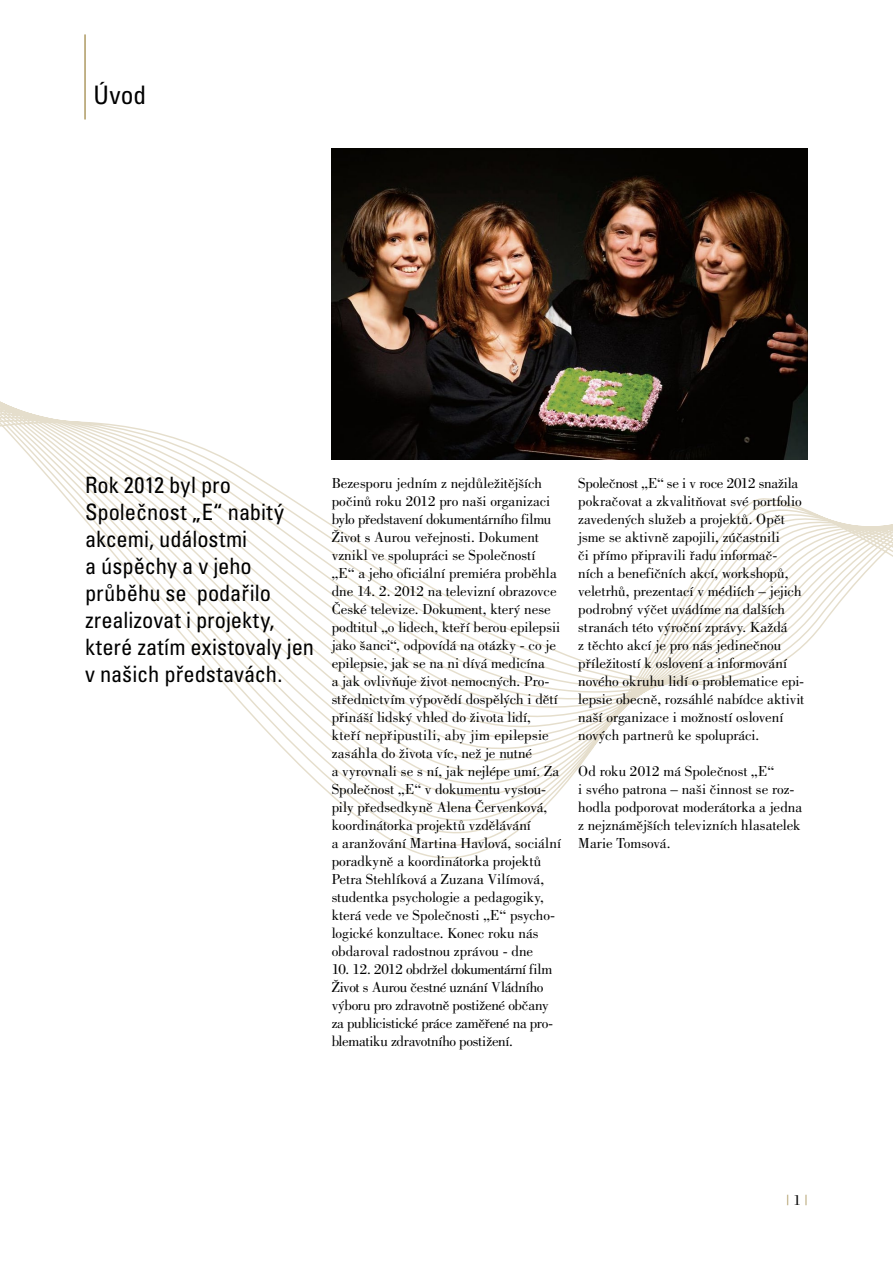
<style>
.page{position:relative;width:893px;height:1263px;background:#fff}
.page>*{position:absolute;margin:0;border:0;box-sizing:border-box;transform-origin:0 0}
.t1{font:condensed 25.5px "Univers CE";color:#000}
.t2{font:condensed 22.5px/27px "Univers CE";color:#000}
.t3{font:15px/18px "Bodoni CE";letter-spacing:-.005em;color:#000}
.t4{font:15px "Bodoni CE";color:#ae9a63}
.s1{color:#000}
</style>
<div class="page">
<svg style="left:0;top:293px;width:893px;height:566px"></svg>
<img style="left:332px;top:149px;width:476px;height:310px">
<hr style="left:84px;top:34px;width:2px;height:85px;background:#ae9a63">
<h1 class="t1" style="left:94px;top:81px;width:54px">Úvod</h1>
<h2 class="t2" style="left:85px;top:472px;width:230px">Rok 2012 byl pro<br>Společnost „E“ nabitý akcemi, událostmi<br>a úspěchy a v jeho průběhu se podařilo zrealizovat i projekty, které zatím existovaly jen v našich představách.</h2>
<p class="t3" style="left:332px;top:474px;width:231px">Bezesporu jedním z nejdůležitějších počinů roku 2012 pro naši organizaci bylo představení dokumentárního filmu Život s Aurou veřejnosti. Dokument vznikl ve spolupráci se Společností „E“ a jeho oficiální premiéra proběhla dne 14. 2. 2012 na televizní obrazovce České televize. Dokument, který nese podtitul „o lidech, kteří berou epilepsii jako šanci“, odpovídá na otázky - co je epilepsie, jak se na ni dívá medicína<br>a jak ovlivňuje život nemocných. Pro&shy;střednictvím výpovědí dospělých i dětí přináší lidský vhled do života lidí, kteří nepřipustili, aby jim epilepsie zasáhla do života víc, než je nutné<br>a vyrovnali se s ní, jak nejlépe umí. Za Společnost „E“ v dokumentu vystou&shy;pily předsedkyně Alena Červenková, koordinátorka projektů vzdělávání<br>a aranžování Martina Havlová, sociální poradkyně a koordinátorka projektů Petra Stehlíková a Zuzana Vilímová, studentka psychologie a pedagogiky, která vede ve Společnosti „E“ psycho&shy;logické konzultace. Konec roku nás obdaroval radostnou zprávou - dne</p>
<p class="t3" style="left:332px;top:960px;width:223px">10. 12. 2012 obdržel dokumentární film Život s Aurou čestné uznání Vládního výboru pro zdravotně postižené občany za publicistické práce zaměřené na pro&shy;blematiku zdravotního postižení.</p>
<p class="t3" style="left:578px;top:474px;width:228px">Společnost „E“ se i v roce 2012 snažila pokračovat a zkvalitňovat své portfolio zavedených služeb a projektů. Opět jsme se aktivně zapojili, zúčastnili<br>či přímo připravili řadu informač&shy;ních a benefičních akcí, workshopů, veletrhů, prezentací v médiích – jejich podrobný výčet uvádíme na dalších stranách této výroční zprávy. Každá<br>z těchto akcí je pro nás jedinečnou příležitostí k oslovení a informování nového okruhu lidí o problematice epi&shy;lepsie obecně, rozsáhlé nabídce aktivit naší organizace i možností oslovení nových partnerů ke spolupráci.</p>
<p class="t3" style="left:578px;top:762px;width:225px">Od roku 2012 má Společnost „E“<br>i svého patrona – naši činnost se roz&shy;hodla podporovat moderátorka a jedna z nejznámějších televizních hlasatelek<br>Marie Tomsová.</p>
<p class="t4" style="left:786px;top:1192px;width:23px">| <span class="s1">1</span> |</p>
</div>
